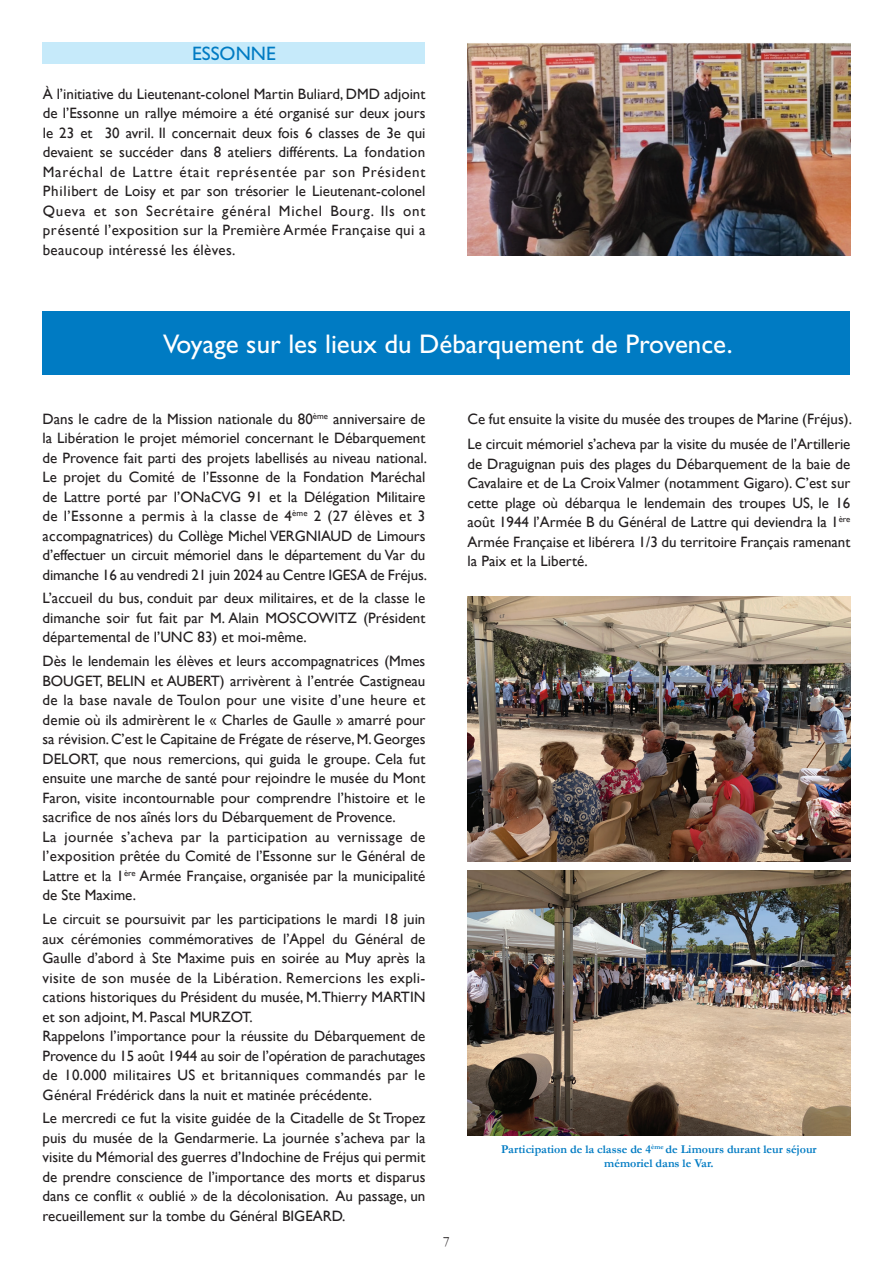
<style>
.page{position:relative;width:893px;height:1263px;background:#fff}
.page>*{position:absolute;margin:0;border:0;box-sizing:border-box;transform-origin:0 0}
.t1{font:27px "Gill Sans Std";color:#fff}
.t2{font:19.5px "Gill Sans Std";color:#007bc3}
.t3{font:15px/19.5px "Gill Sans";color:#231f20;text-align:justify}
.t4{font:15px "Garamond 3 LT Std";color:#231f20}
.t5{font:700 12px/14.2px "Garamond";color:#007bc3;text-align:center}
</style>
<div class="page">
<div style="left:43px;top:43px;width:382px;height:21px;background:#c6eafa"></div>
<img style="left:468px;top:43px;width:382px;height:212px">
<div style="left:43px;top:311px;width:807px;height:64px;background:#007bc3"></div>
<img style="left:468px;top:871px;width:382px;height:264px">
<img style="left:468px;top:596px;width:382px;height:265px">
<h2 class="t2" style="left:192px;top:42px;width:85px">ESSONNE</h2>
<p class="t3" style="left:43px;top:84px;width:384px">À l’initiative du Lieutenant-colonel Martin Buliard, DMD adjoint de l’Essonne un rallye mémoire a été organisé sur deux jours le 23 et 30 avril. Il concernait deux fois 6 classes de 3e qui devaient se succéder dans 8 ateliers différents. La fondation Maréchal de Lattre était représentée par son Président Philibert de Loisy et par son trésorier le Lieutenant-colonel Queva et son Secrétaire général Michel Bourg. Ils ont présenté l’exposition sur la Première Armée Française qui a beaucoup intéressé les élèves.</p>
<h1 class="t1" style="left:163px;top:329px;width:571px">Voyage sur les lieux du Débarquement de Provence.</h1>
<p class="t3" style="left:43px;top:409px;width:386px">Dans le cadre de la Mission nationale du 80<sup>ème</sup> anniversaire de la Libération le projet mémoriel concernant le Débarquement de Provence fait parti des projets labellisés au niveau national.<br>Le projet du Comité de l’Essonne de la Fondation Maréchal de Lattre porté par l’ONaCVG 91 et la Délégation Militaire de l’Essonne a permis à la classe de 4<sup>ème</sup> 2 (27 élèves et 3 accompagnatrices) du Collège Michel VERGNIAUD de Limours d’effectuer un circuit mémoriel dans le département du Var du dimanche 16 au vendredi 21 juin 2024 au Centre IGESA de Fréjus.</p>
<p class="t3" style="left:43px;top:588px;width:384px">L’accueil du bus, conduit par deux militaires, et de la classe le dimanche soir fut fait par M. Alain MOSCOWITZ (Président départemental de l’UNC 83) et moi-même.</p>
<p class="t3" style="left:43px;top:651px;width:384px;text-align:left">Dès le lendemain les élèves et leurs accompagnatrices (Mmes BOUGET, BELIN et AUBERT) arrivèrent à l’entrée Castigneau de la base navale de Toulon pour une visite d’une heure et demie où ils admirèrent le « Charles de Gaulle » amarré pour sa révision. C’est le Capitaine de Frégate de réserve, M. Georges DELORT, que nous remercions, qui guida le groupe. Cela fut ensuite une marche de santé pour rejoindre le musée du Mont Faron, visite incontournable pour comprendre l’histoire et le sacrifice de nos aînés lors du Débarquement de Provence.<br>La journée s’acheva par la participation au vernissage de l’exposition prêtée du Comité de l’Essonne sur le Général de Lattre et la 1<sup>ère</sup> Armée Française, organisée par la municipalité de Ste Maxime.</p>
<p class="t3" style="left:43px;top:909px;width:384px;text-align:left">Le circuit se poursuivit par les participations le mardi 18 juin aux cérémonies commémoratives de l’Appel du Général de Gaulle d’abord à Ste Maxime puis en soirée au Muy après la visite de son musée de la Libération. Remercions les expli&shy;cations historiques du Président du musée, M.Thierry MARTIN et son adjoint, M. Pascal MURZOT.<br>Rappelons l’importance pour la réussite du Débarquement de Provence du 15 août 1944 au soir de l’opération de parachutages de 10.000 militaires US et britanniques commandés par le Général Frédérick dans la nuit et matinée précédente.</p>
<p class="t3" style="left:43px;top:1108px;width:384px">Le mercredi ce fut la visite guidée de la Citadelle de St Tropez puis du musée de la Gendarmerie. La journée s’acheva par la visite du Mémorial des guerres d’Indochine de Fréjus qui permit de prendre conscience de l’importance des morts et disparus dans ce conflit « oublié » de la décolonisation. Au passage, un recueillement sur la tombe du Général BIGEARD.</p>
<p class="t4" style="left:443px;top:1233px;width:9px">7</p>
<p class="t3" style="left:468px;top:406px;width:386px;line-height:25.5px">Ce fut ensuite la visite du musée des troupes de Marine (Fréjus).<br>Le circuit mémoriel s’acheva par la visite du musée de l’Artillerie</p>
<p class="t3" style="left:468px;top:454px;width:384px">de Draguignan puis des plages du Débarquement de la baie de Cavalaire et de La Croix Valmer (notamment Gigaro). C’est sur cette plage où débarqua le lendemain des troupes US, le 16 août 1944 l’Armée B du Général de Lattre qui deviendra la 1<sup>ère </sup>Armée Française et libérera 1/3 du territoire Français ramenant la Paix et la Liberté.</p>
<p class="t5" style="left:501px;top:1141px;width:317px">Participation de la classe de 4<sup>ème</sup> de Limours durant leur séjour mémoriel dans le Var.</p>
</div>
